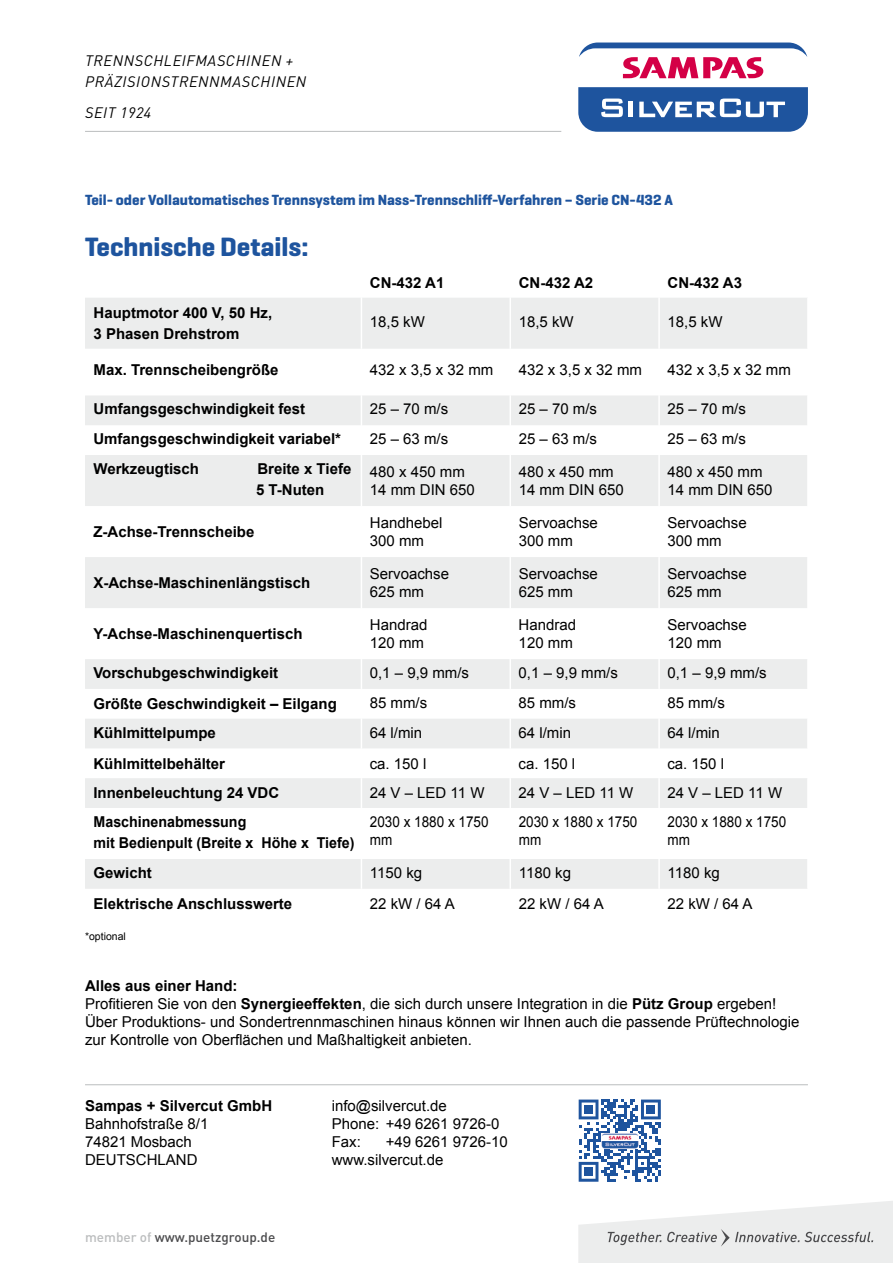
<style>
.page{position:relative;width:893px;height:1263px;background:#fff}
.page>*{position:absolute;margin:0;border:0;box-sizing:border-box;transform-origin:0 0}
.t1{font:700 27px "Geogrotesque";color:#1e549e}
.t2{font:15px/18px "Arial";color:#000}
.t3{font:700 15px/21px "Arial";color:#000}
.t4{font:700 15px "Geogrotesque";color:#1e549e}
.t5{font:italic 15px/21px "DIN Pro";letter-spacing:.04em;color:#000}
.t6{font:700 15px/21px "Arial";color:#000;scale:.95 1}
.t7{font:15px/18px "Arial";color:#000;scale:.9 1}
.t8{font:500 13.5px "DIN Pro";color:#4b4b4d}
.t9{font:10.5px "Arial";color:#000}
.s1{font-weight:700}
.s2{color:#bbbdbe}
</style>
<div class="page">
<hr style="left:85px;top:1084px;width:723px;height:1px;background:#bbbdbe">
<hr style="left:85px;top:131px;width:476px;height:1px;background:#bbbdbe">
<svg style="left:578px;top:87px;width:230px;height:45px"></svg>
<svg style="left:579px;top:43px;width:228px;height:35px"></svg>
<svg style="left:578px;top:1201px;width:315px;height:62px"></svg>
<svg style="left:579px;top:1099px;width:82px;height:83px"></svg>
<div style="left:584px;top:1105px;width:9px;height:9px;background:#1e549e"></div>
<div style="left:647px;top:1105px;width:8px;height:9px;background:#1e549e"></div>
<div style="left:584px;top:1167px;width:9px;height:9px;background:#1e549e"></div>
<img style="left:601px;top:1133px;width:37px;height:15px">
<svg style="left:85px;top:298px;width:722px;height:591px;fill:#edeeee"></svg>
<hr style="left:361px;top:395px;width:1px;height:30px;background:#fff">
<hr style="left:509px;top:395px;width:2px;height:30px;background:#fff">
<hr style="left:658px;top:395px;width:2px;height:30px;background:#fff">
<hr style="left:361px;top:425px;width:1px;height:30px;background:#fff">
<hr style="left:509px;top:425px;width:2px;height:30px;background:#fff">
<hr style="left:658px;top:425px;width:2px;height:30px;background:#fff">
<hr style="left:361px;top:455px;width:1px;height:51px;background:#fff">
<hr style="left:509px;top:455px;width:2px;height:51px;background:#fff">
<hr style="left:658px;top:455px;width:2px;height:51px;background:#fff">
<hr style="left:361px;top:506px;width:1px;height:51px;background:#fff">
<hr style="left:509px;top:506px;width:2px;height:51px;background:#fff">
<hr style="left:658px;top:506px;width:2px;height:51px;background:#fff">
<hr style="left:361px;top:557px;width:1px;height:51px;background:#fff">
<hr style="left:509px;top:557px;width:2px;height:51px;background:#fff">
<hr style="left:658px;top:557px;width:2px;height:51px;background:#fff">
<hr style="left:361px;top:608px;width:1px;height:51px;background:#fff">
<hr style="left:509px;top:608px;width:2px;height:51px;background:#fff">
<hr style="left:658px;top:608px;width:2px;height:51px;background:#fff">
<hr style="left:361px;top:659px;width:1px;height:30px;background:#fff">
<hr style="left:509px;top:659px;width:2px;height:30px;background:#fff">
<hr style="left:658px;top:659px;width:2px;height:30px;background:#fff">
<hr style="left:361px;top:689px;width:1px;height:30px;background:#fff">
<hr style="left:509px;top:689px;width:2px;height:30px;background:#fff">
<hr style="left:658px;top:689px;width:2px;height:30px;background:#fff">
<svg style="left:361px;top:719px;width:1px;height:29px"></svg>
<hr style="left:509px;top:719px;width:2px;height:29px;background:#fff">
<hr style="left:658px;top:719px;width:2px;height:29px;background:#fff">
<hr style="left:361px;top:748px;width:1px;height:30px;background:#fff">
<hr style="left:509px;top:748px;width:2px;height:30px;background:#fff">
<hr style="left:658px;top:748px;width:2px;height:30px;background:#fff">
<hr style="left:361px;top:778px;width:1px;height:30px;background:#fff">
<hr style="left:509px;top:778px;width:2px;height:30px;background:#fff">
<hr style="left:658px;top:778px;width:2px;height:30px;background:#fff">
<hr style="left:361px;top:808px;width:1px;height:51px;background:#fff">
<hr style="left:509px;top:808px;width:2px;height:51px;background:#fff">
<hr style="left:658px;top:808px;width:2px;height:51px;background:#fff">
<hr style="left:361px;top:859px;width:1px;height:30px;background:#fff">
<hr style="left:509px;top:859px;width:2px;height:30px;background:#fff">
<hr style="left:658px;top:859px;width:2px;height:30px;background:#fff">
<hr style="left:361px;top:298px;width:1px;height:51px;background:#fff">
<hr style="left:509px;top:298px;width:2px;height:51px;background:#fff">
<hr style="left:658px;top:298px;width:2px;height:51px;background:#fff">
<hr style="left:361px;top:349px;width:1px;height:46px;background:#fff">
<hr style="left:509px;top:349px;width:2px;height:46px;background:#fff">
<hr style="left:658px;top:349px;width:2px;height:46px;background:#fff">
<p class="t5" style="left:85px;top:50px;width:223px">TRENNSCHLEIFMASCHINEN +<br>PRÄZISIONSTRENNMASCHINEN</p>
<p class="t5" style="left:85px;top:102px;width:68px">SEIT 1924</p>
<p class="t4" style="left:85px;top:190px;width:589px">Teil- oder Vollautomatisches Trennsystem im Nass-Trennschliff-Verfahren – Serie CN-432 A</p>
<h1 class="t1" style="left:85px;top:229px;width:225px">Technische Details:</h1>
<p class="t3" style="left:370px;top:273px;width:76px">CN-432 A1</p>
<p class="t3" style="left:519px;top:273px;width:76px">CN-432 A2</p>
<p class="t3" style="left:668px;top:273px;width:76px">CN-432 A3</p>
<p class="t3" style="left:94px;top:303px;width:180px">Hauptmotor 400 V, 50 Hz,<br>3 Phasen Drehstrom</p>
<p class="t2" style="left:370px;top:313px;width:57px">18,5 kW</p>
<p class="t2" style="left:519px;top:313px;width:57px">18,5 kW</p>
<p class="t2" style="left:668px;top:313px;width:57px">18,5 kW</p>
<p class="t3" style="left:94px;top:360px;width:187px">Max. Trennscheibengröße</p>
<p class="t2" style="left:370px;top:361px;width:125px">432 x 3,5 x 32 mm</p>
<p class="t2" style="left:519px;top:361px;width:125px">432 x 3,5 x 32 mm</p>
<p class="t2" style="left:668px;top:361px;width:125px">432 x 3,5 x 32 mm</p>
<p class="t3" style="left:94px;top:399px;width:213px">Umfangsgeschwindigkeit fest</p>
<p class="t2" style="left:370px;top:400px;width:80px">25 – 70 m/s</p>
<p class="t2" style="left:519px;top:400px;width:80px">25 – 70 m/s</p>
<p class="t2" style="left:668px;top:400px;width:80px">25 – 70 m/s</p>
<p class="t3" style="left:93px;top:429px;width:249px">Umfangsgeschwindigkeit variabel*</p>
<p class="t2" style="left:370px;top:430px;width:80px">25 – 63 m/s</p>
<p class="t2" style="left:519px;top:430px;width:80px">25 – 63 m/s</p>
<p class="t2" style="left:667px;top:430px;width:80px">25 – 63 m/s</p>
<p class="t3" style="left:93px;top:459px;width:107px">Werkzeugtisch</p>
<p class="t3" style="left:256px;top:459px;width:97px">Breite x Tiefe<br>5 T-Nuten</p>
<p class="t2" style="left:370px;top:463px;width:107px">480 x 450 mm<br>14 mm DIN 650</p>
<p class="t2" style="left:519px;top:463px;width:107px">480 x 450 mm<br>14 mm DIN 650</p>
<p class="t2" style="left:667px;top:463px;width:107px">480 x 450 mm<br>14 mm DIN 650</p>
<p class="t3" style="left:93px;top:522px;width:162px">Z-Achse-Trennscheibe</p>
<p class="t2" style="left:370px;top:514px;width:74px">Handhebel<br>300 mm</p>
<p class="t2" style="left:519px;top:514px;width:81px">Servoachse<br>300 mm</p>
<p class="t2" style="left:667px;top:514px;width:81px">Servoachse<br>300 mm</p>
<p class="t3" style="left:93px;top:573px;width:218px">X-Achse-Maschinenlängstisch</p>
<p class="t2" style="left:370px;top:565px;width:81px">Servoachse<br>625 mm</p>
<p class="t2" style="left:519px;top:565px;width:81px">Servoachse<br>625 mm</p>
<p class="t2" style="left:667px;top:565px;width:81px">Servoachse<br>625 mm</p>
<p class="t3" style="left:93px;top:624px;width:211px">Y-Achse-Maschinenquertisch</p>
<p class="t2" style="left:370px;top:616px;width:59px">Handrad<br>120 mm</p>
<p class="t2" style="left:519px;top:616px;width:59px">Handrad<br>120 mm</p>
<p class="t2" style="left:667px;top:616px;width:81px">Servoachse<br>120 mm</p>
<p class="t3" style="left:93px;top:663px;width:186px">Vorschubgeschwindigkeit</p>
<p class="t2" style="left:370px;top:664px;width:101px">0,1 – 9,9 mm/s</p>
<p class="t2" style="left:519px;top:664px;width:101px">0,1 – 9,9 mm/s</p>
<p class="t2" style="left:667px;top:664px;width:101px">0,1 – 9,9 mm/s</p>
<p class="t3" style="left:93px;top:694px;width:245px">Größte Geschwindigkeit – Eilgang</p>
<p class="t2" style="left:370px;top:694px;width:59px">85 mm/s</p>
<p class="t2" style="left:519px;top:694px;width:59px">85 mm/s</p>
<p class="t2" style="left:667px;top:694px;width:59px">85 mm/s</p>
<p class="t3" style="left:93px;top:723px;width:124px">Kühlmittelpumpe</p>
<p class="t2" style="left:370px;top:724px;width:54px">64 l/min</p>
<p class="t2" style="left:519px;top:724px;width:54px">64 l/min</p>
<p class="t2" style="left:667px;top:724px;width:54px">64 l/min</p>
<p class="t3" style="left:93px;top:753px;width:133px">Kühlmittelbehälter</p>
<p class="t2" style="left:370px;top:755px;width:58px">ca. 150 l</p>
<p class="t2" style="left:519px;top:755px;width:58px">ca. 150 l</p>
<p class="t2" style="left:667px;top:755px;width:58px">ca. 150 l</p>
<p class="t3" style="left:93px;top:782px;width:187px">Innenbeleuchtung 24 VDC</p>
<p class="t2" style="left:370px;top:783px;width:116px">24 V – LED 11 W</p>
<p class="t2" style="left:519px;top:783px;width:116px">24 V – LED 11 W</p>
<p class="t2" style="left:667px;top:783px;width:116px">24 V – LED 11 W</p>
<p class="t6" style="left:94px;top:812px;width:276px">Maschinenabmessung<br>mit Bedienpult (Breite x Höhe x Tiefe)</p>
<p class="t7" style="left:370px;top:813px;width:133px">2030 x 1880 x 1750 mm</p>
<p class="t7" style="left:519px;top:813px;width:133px">2030 x 1880 x 1750 mm</p>
<p class="t7" style="left:668px;top:813px;width:133px">2030 x 1880 x 1750 mm</p>
<p class="t3" style="left:94px;top:863px;width:60px">Gewicht</p>
<p class="t2" style="left:370px;top:864px;width:54px">1150 kg</p>
<p class="t2" style="left:519px;top:864px;width:54px">1180 kg</p>
<p class="t2" style="left:668px;top:864px;width:54px">1180 kg</p>
<p class="t3" style="left:94px;top:894px;width:200px">Elektrische Anschlusswerte</p>
<p class="t2" style="left:370px;top:895px;width:87px">22 kW / 64 A</p>
<p class="t2" style="left:519px;top:895px;width:87px">22 kW / 64 A</p>
<p class="t2" style="left:668px;top:895px;width:87px">22 kW / 64 A</p>
<p class="t9" style="left:85px;top:929px;width:42px">*optional</p>
<p class="t2" style="left:85px;top:976px;width:716px"><span class="s1">Alles aus einer Hand:<br></span>Profitieren Sie von den <span class="s1">Synergieeffekten</span>, die sich durch unsere Integration in die <span class="s1">Pütz Group</span> ergeben!<br>Über Produktions- und Sondertrennmaschinen hinaus können wir Ihnen auch die passende Prüftechnologie zur Kontrolle von Oberflächen und Maßhaltigkeit anbieten.</p>
<p class="t3" style="left:85px;top:1095px;width:189px">Sampas + Silvercut GmbH</p>
<p class="t2" style="left:85px;top:1114px;width:125px">Bahnhofstraße 8/1<br>74821 Mosbach<br>DEUTSCHLAND</p>
<p class="t8" style="left:85px;top:1228px;width:192px"><span class="s2">member of</span> www.puetzgroup.de</p>
<p class="t2" style="left:332px;top:1096px;width:169px">info@silvercut.de<br>Phone: +49 6261 9726-0<br>Fax:</p>
<p class="t2" style="left:332px;top:1132px;width:178px;text-indent:54px">+49 6261 9726-10 www.silvercut.de</p>
</div>
